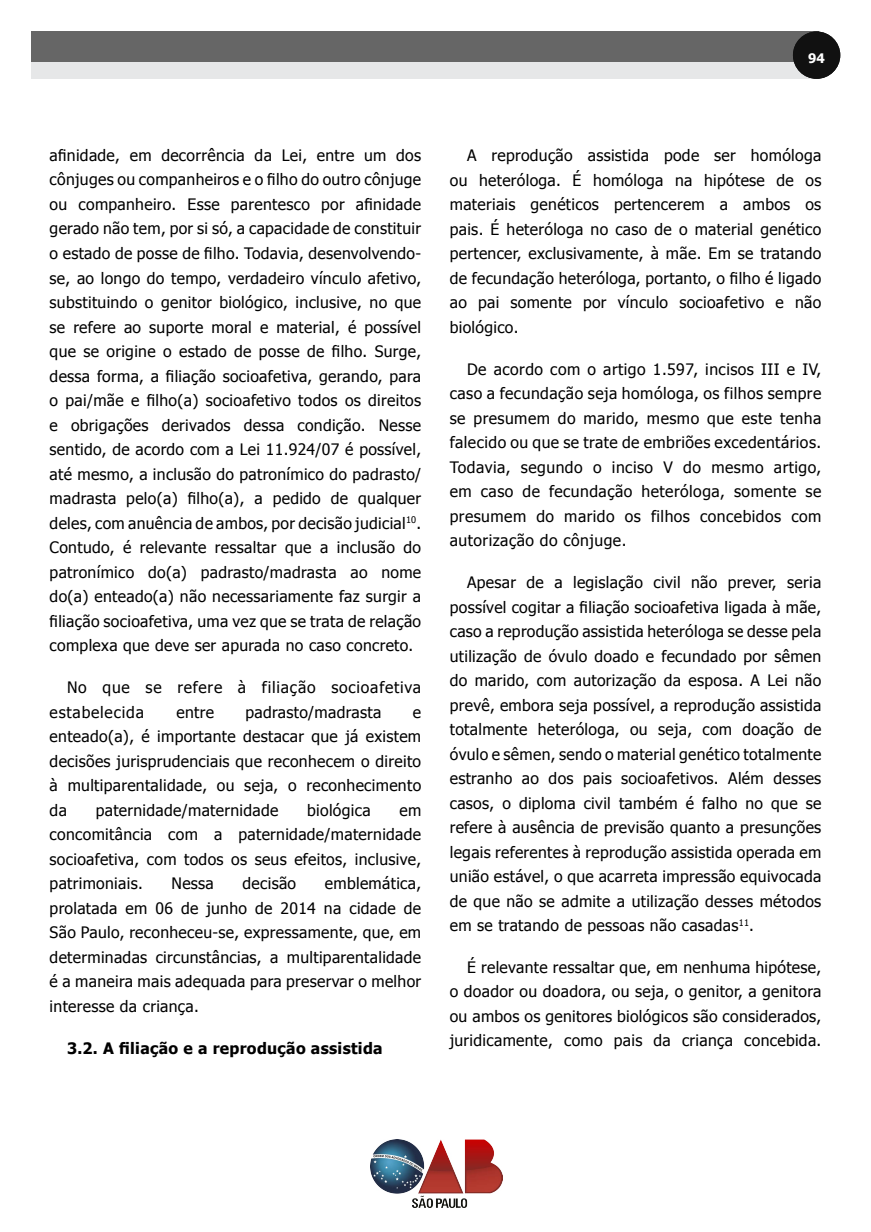
<style>
.page{position:relative;width:871px;height:1232px;background:#fff}
.page>*{position:absolute;margin:0;border:0;box-sizing:border-box;transform-origin:0 0}
.t1{font:15.75px/24.5px "Tahoma";letter-spacing:.02em;color:#000;text-align:justify}
.t2{font:15.75px/24.5px "Tahoma";letter-spacing:.05em;color:#000}
.t3{font:700 15.75px "Tahoma";letter-spacing:.02em;color:#000}
.t4{font:700 13.12px "Tahoma";color:#fff}
</style>
<div class="page">
<img style="left:370px;top:1139px;width:132px;height:68px">
<div style="left:32px;top:31px;width:787px;height:48px;background:#e6e7e8"></div>
<div style="left:32px;top:31px;width:787px;height:31px;background:#666"></div>
<div style="left:792px;top:31px;width:48px;height:48px;background:#111;border-radius:50%"></div>
<p class="t4" style="left:808px;top:49px;width:18px">94</p>
<p class="t1" style="left:50px;top:142px;width:373px">afinidade, em decorrência da Lei, entre um dos cônjuges ou companheiros e o filho do outro cônjuge ou companheiro. Esse parentesco por afinidade gerado não tem, por si só, a capacidade de constituir o estado de posse de filho. Todavia, desenvolvendo&shy;se, ao longo do tempo, verdadeiro vínculo afetivo, substituindo o genitor biológico, inclusive, no que se refere ao suporte moral e material, é possível que se origine o estado de posse de filho. Surge, dessa forma, a filiação socioafetiva, gerando, para o pai/mãe e filho(a) socioafetivo todos os direitos e obrigações derivados dessa condição. Nesse sentido, de acordo com a Lei 11.924/07 é possível, até mesmo, a inclusão do patronímico do padrasto/ madrasta pelo(a) filho(a), a pedido de qualquer deles, com anuência de ambos, por decisão judicial<sup>10</sup>.<br>Contudo, é relevante ressaltar que a inclusão do patronímico do(a) padrasto/madrasta ao nome do(a) enteado(a) não necessariamente faz surgir a filiação socioafetiva, uma vez que se trata de relação complexa que deve ser apurada no caso concreto.</p>
<p class="t2" style="left:50px;top:674px;width:373px;text-indent:17px">No que se refere à filiação socioafetiva estabelecida</p>
<p class="t1" style="left:176px;top:699px;width:39px">entre</p>
<p class="t1" style="left:245px;top:699px;width:137px">padrasto/madrasta</p>
<p class="t1" style="left:50px;top:699px;width:373px;text-indent:363px">e enteado(a), é importante destacar que já existem decisões jurisprudenciais que reconhecem o direito à multiparentalidade, ou seja, o reconhecimento da</p>
<p class="t1" style="left:96px;top:797px;width:184px">paternidade/maternidade</p>
<p class="t1" style="left:307px;top:797px;width:65px">biológica</p>
<p class="t1" style="left:50px;top:797px;width:373px;text-indent:349px">em concomitância com a paternidade/maternidade socioafetiva, com todos os seus efeitos, inclusive, patrimoniais.</p>
<p class="t1" style="left:50px;top:870px;width:373px;text-indent:275px">emblemática, prolatada em 06 de junho de 2014 na cidade de São Paulo, reconheceu-se, expressamente, que, em determinadas circunstâncias, a multiparentalidade é a maneira mais adequada para preservar o melhor interesse da criança.</p>
<p class="t3" style="left:67px;top:1036px;width:317px">3.2. A filiação e a reprodução assistida</p>
<p class="t1" style="left:171px;top:870px;width:44px">Nessa</p>
<p class="t1" style="left:242px;top:870px;width:55px">decisão</p>
<p class="t1" style="left:449px;top:142px;width:373px;text-indent:17px">A reprodução assistida pode ser homóloga ou heteróloga. É homóloga na hipótese de os materiais genéticos pertencerem a ambos os pais. É heteróloga no caso de o material genético pertencer, exclusivamente, à mãe. Em se tratando de fecundação heteróloga, portanto, o filho é ligado ao pai somente por vínculo socioafetivo e não biológico.</p>
<p class="t1" style="left:449px;top:356px;width:373px;text-indent:17px">De acordo com o artigo 1.597, incisos III e IV, caso a fecundação seja homóloga, os filhos sempre se presumem do marido, mesmo que este tenha falecido ou que se trate de embriões excedentários.<br>Todavia, segundo o inciso V do mesmo artigo, em caso de fecundação heteróloga, somente se presumem do marido os filhos concebidos com autorização do cônjuge.</p>
<p class="t1" style="left:449px;top:569px;width:373px;text-indent:17px">Apesar de a legislação civil não prever, seria possível cogitar a filiação socioafetiva ligada à mãe, caso a reprodução assistida heteróloga se desse pela utilização de óvulo doado e fecundado por sêmen do marido, com autorização da esposa. A Lei não prevê, embora seja possível, a reprodução assistida totalmente heteróloga, ou seja, com doação de óvulo e sêmen, sendo o material genético totalmente estranho ao dos pais socioafetivos. Além desses casos, o diploma civil também é falho no que se refere à ausência de previsão quanto a presunções legais referentes à reprodução assistida operada em união estável, o que acarreta impressão equivocada de que não se admite a utilização desses métodos em se tratando de pessoas não casadas<sup>11</sup>.</p>
<p class="t1" style="left:449px;top:954px;width:373px;text-indent:17px">É relevante ressaltar que, em nenhuma hipótese, o doador ou doadora, ou seja, o genitor, a genitora ou ambos os genitores biológicos são considerados, juridicamente, como pais da criança concebida.</p>
</div>
